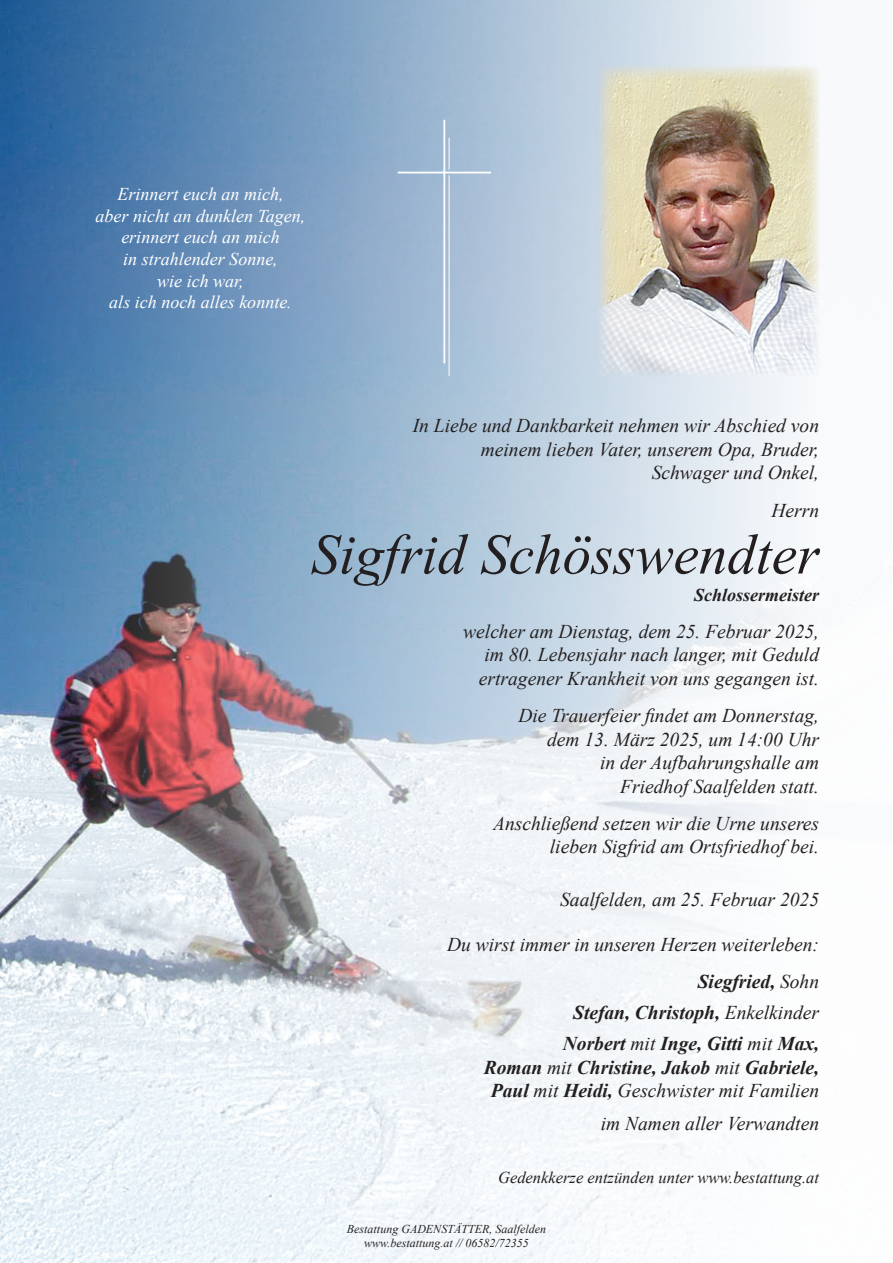
<style>
.page{position:relative;width:893px;height:1263px;background:#fff}
.page>*{position:absolute;margin:0;border:0;box-sizing:border-box;transform-origin:0 0}
.t1{font:italic 57px "Times New Roman";color:#231f20}
.t2{font:italic 19.5px "Times New Roman";color:#231f20}
.t3{font:italic 700 19.5px "Times New Roman";color:#231f20}
.t4{font:italic 18px "Times New Roman";color:#fff}
.t5{font:italic 700 18px "Times New Roman";color:#231f20}
.t6{font:italic 16.5px "Times New Roman";color:#231f20}
.t7{font:italic 12px "Times New Roman";color:#231f20}
.s1{font-weight:400}
.s2{font-weight:700}
</style>
<div class="page">
<img style="left:0;top:0;width:820px;height:1263px">
<img style="left:599px;top:66px;width:220px;height:310px">
<hr style="left:443px;top:120px;width:2px;height:243px;background:#fff">
<hr style="left:398px;top:172px;width:93px;height:1px;background:#fff">
<hr style="left:449px;top:175px;width:1px;height:201px;background:#fff">
<hr style="left:449px;top:138px;width:1px;height:32px;background:#fff">
<p class="t4" style="left:118px;top:182px;width:167px">Erinnert euch an mich,</p>
<p class="t4" style="left:96px;top:203px;width:211px">aber nicht an dunklen Tagen,</p>
<p class="t4" style="left:121px;top:225px;width:160px">erinnert euch an mich</p>
<p class="t4" style="left:123px;top:247px;width:156px">in strahlender Sonne,</p>
<p class="t4" style="left:157px;top:268px;width:88px">wie ich war,</p>
<p class="t4" style="left:109px;top:290px;width:184px">als ich noch alles konnte.</p>
<p class="t2" style="left:413px;top:412px;width:408px">In Liebe und Dankbarkeit nehmen wir Abschied von</p>
<p class="t2" style="left:481px;top:436px;width:340px">meinem lieben Vater, unserem Opa, Bruder,</p>
<p class="t2" style="left:652px;top:459px;width:169px">Schwager und Onkel,</p>
<p class="t2" style="left:771px;top:497px;width:49px">Herrn</p>
<p class="t1" style="left:311px;top:515px;width:510px">Sigfrid Schösswendter</p>
<p class="t5" style="left:694px;top:582px;width:127px">Schlossermeister</p>
<p class="t2" style="left:463px;top:618px;width:357px">welcher am Dienstag, dem 25. Februar 2025,</p>
<p class="t2" style="left:484px;top:641px;width:336px">im 80. Lebensjahr nach langer, mit Geduld</p>
<p class="t2" style="left:479px;top:665px;width:342px">ertragener Krankheit von uns gegangen ist.</p>
<p class="t2" style="left:518px;top:702px;width:302px">Die Trauerfeier findet am Donnerstag,</p>
<p class="t2" style="left:547px;top:726px;width:273px">dem 13. März 2025, um 14:00 Uhr</p>
<p class="t2" style="left:600px;top:749px;width:221px">in der Aufbahrungshalle am</p>
<p class="t2" style="left:620px;top:773px;width:200px">Friedhof Saalfelden statt.</p>
<p class="t2" style="left:493px;top:810px;width:327px">Anschließend setzen wir die Urne unseres</p>
<p class="t2" style="left:550px;top:833px;width:271px">lieben Sigfrid am Ortsfriedhof bei.</p>
<p class="t2" style="left:560px;top:886px;width:260px">Saalfelden, am 25. Februar 2025</p>
<p class="t2" style="left:447px;top:931px;width:373px">Du wirst immer in unseren Herzen weiterleben:</p>
<p class="t3" style="left:698px;top:968px;width:123px">Siegfried, <span class="s1">Sohn</span></p>
<p class="t3" style="left:573px;top:999px;width:247px">Stefan, Christoph, <span class="s1">Enkelkinder</span></p>
<p class="t3" style="left:563px;top:1030px;width:258px">Norbert <span class="s1">mit</span> Inge, Gitti <span class="s1">mit</span> Max,</p>
<p class="t3" style="left:484px;top:1053px;width:337px">Roman <span class="s1">mit</span> Christine, Jakob <span class="s1">mit</span> Gabriele,</p>
<p class="t2" style="left:491px;top:1077px;width:330px"><span class="s2">Paul</span> mit <span class="s2">Heidi,</span> Geschwister mit Familien</p>
<p class="t2" style="left:601px;top:1110px;width:220px">im Namen aller Verwandten</p>
<p class="t6" style="left:498px;top:1166px;width:322px">Gedenkkerze entzünden unter www.bestattung.at</p>
<p class="t7" style="left:347px;top:1220px;width:201px">Bestattung GADENSTÄTTER, Saalfelden</p>
<p class="t7" style="left:364px;top:1235px;width:166px">www.bestattung.at // 06582/72355</p>
</div>
